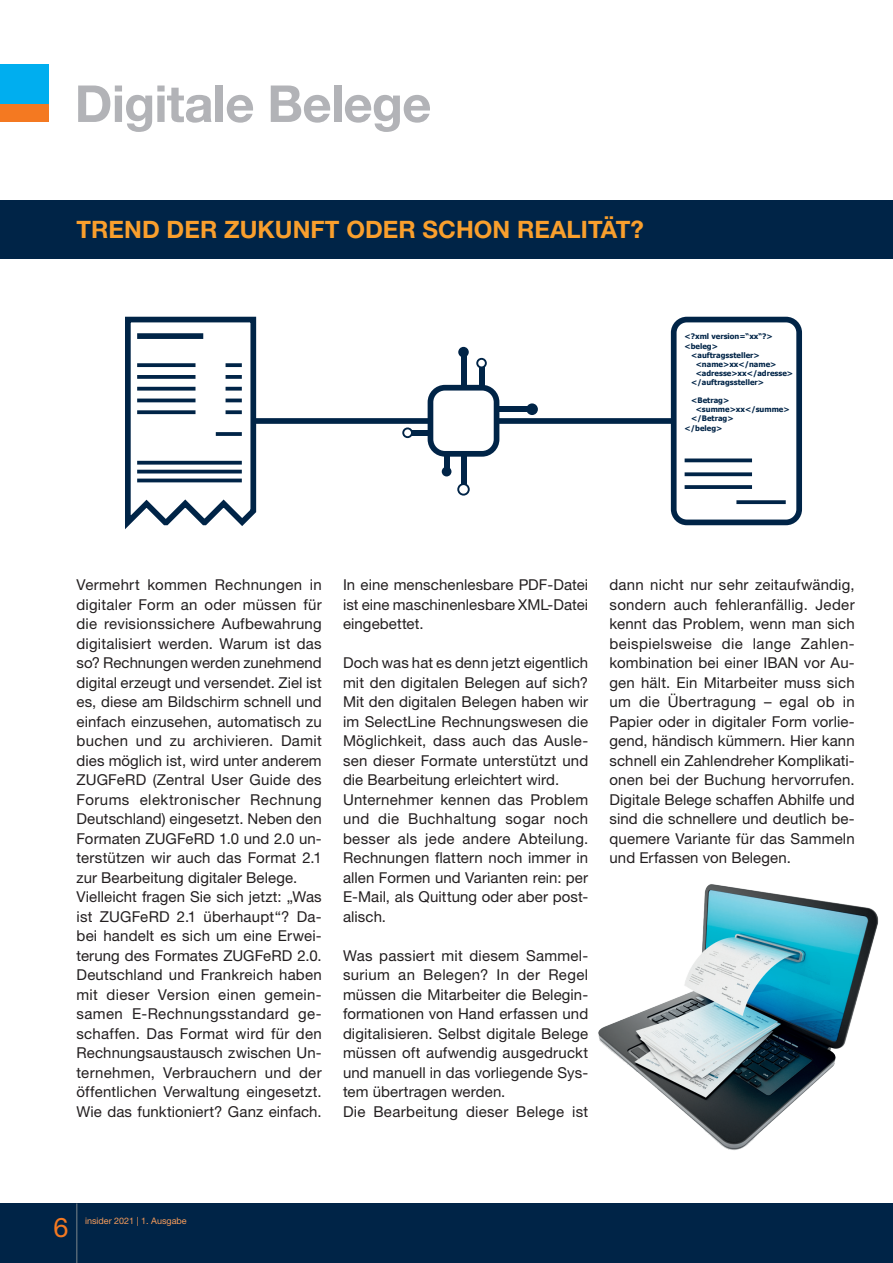
<style>
.page{position:relative;width:893px;height:1263px;background:#fff}
.page>*{position:absolute;margin:0;border:0;box-sizing:border-box;transform-origin:0 0}
.t1{font:700 51px "Helvetica Neue LT Pro";letter-spacing:-.015em;color:#b2b3b7}
.t2{font:27px "Helvetica Neue LT Pro";color:#f47921}
.t3{font:700 24px "Helvetica Neue LT Pro";color:#f99f2d}
.t4{font:15px/19.5px "Helvetica Neue LT Pro";letter-spacing:.01em;color:#231f20}
.t5{font:9px "Helvetica Neue LT Pro";color:#f89d5b}
.t6{font:700 7.65px "Tahoma";color:#002447}
</style>
<div class="page">
<div style="left:191px;top:418px;width:273px;height:6px;background:#002447"></div>
<div style="left:463px;top:418px;width:273px;height:6px;background:#002447"></div>
<div style="left:430px;top:388px;width:67px;height:66px;background:#fff;border-radius:15px"></div>
<div style="left:428px;top:385px;width:71px;height:72px;border:6px solid #002447;border-radius:15px"></div>
<div style="left:461px;top:352px;width:5px;height:36px;background:#002447"></div>
<div style="left:479px;top:363px;width:5px;height:25px;background:#002447"></div>
<div style="left:444px;top:454px;width:5px;height:18px;background:#002447"></div>
<div style="left:496px;top:406px;width:36px;height:6px;background:#002447"></div>
<div style="left:408px;top:430px;width:24px;height:6px;background:#002447"></div>
<div style="left:461px;top:454px;width:5px;height:35px;background:#002447"></div>
<div style="left:674px;top:320px;width:125px;height:202px;background:#fff;border-radius:13px"></div>
<div style="left:671px;top:317px;width:131px;height:208px;border:6px solid #002447;border-radius:13px"></div>
<svg style="left:125px;top:316px;width:134px;height:213px"></svg>
<div style="left:458px;top:347px;width:11px;height:10px;background:#002447;border-radius:50%"></div>
<div style="left:458px;top:484px;width:11px;height:11px;background:#fff;border-radius:50%"></div>
<div style="left:457px;top:483px;width:13px;height:13px;border:2px solid #002447;border-radius:50%"></div>
<div style="left:477px;top:359px;width:9px;height:8px;background:#fff;border-radius:50%"></div>
<div style="left:476px;top:358px;width:11px;height:10px;border:2px solid #002447;border-radius:50%"></div>
<div style="left:442px;top:467px;width:9px;height:9px;background:#002447;border-radius:50%"></div>
<div style="left:526px;top:403px;width:12px;height:12px;background:#002447;border-radius:50%"></div>
<div style="left:403px;top:428px;width:9px;height:9px;background:#fff;border-radius:50%"></div>
<div style="left:402px;top:427px;width:11px;height:11px;border:2px solid #002447;border-radius:50%"></div>
<svg style="left:137px;top:363px;width:58px;height:4px"></svg>
<svg style="left:137px;top:375px;width:58px;height:4px"></svg>
<svg style="left:137px;top:387px;width:58px;height:4px"></svg>
<hr style="left:137px;top:399px;width:58px;height:3px;background:#002447">
<svg style="left:137px;top:410px;width:58px;height:4px"></svg>
<svg style="left:226px;top:363px;width:16px;height:4px"></svg>
<svg style="left:226px;top:375px;width:16px;height:4px"></svg>
<svg style="left:226px;top:387px;width:16px;height:4px"></svg>
<hr style="left:226px;top:399px;width:16px;height:3px;background:#002447">
<svg style="left:226px;top:410px;width:16px;height:4px"></svg>
<svg style="left:216px;top:432px;width:26px;height:4px"></svg>
<svg style="left:137px;top:461px;width:105px;height:4px"></svg>
<hr style="left:137px;top:470px;width:105px;height:3px;background:#002447">
<hr style="left:137px;top:479px;width:105px;height:3px;background:#002447">
<div style="left:137px;top:333px;width:66px;height:6px;background:#002447"></div>
<svg style="left:685px;top:472px;width:67px;height:4px"></svg>
<svg style="left:685px;top:485px;width:67px;height:4px"></svg>
<svg style="left:685px;top:458px;width:67px;height:4px"></svg>
<svg style="left:736px;top:500px;width:50px;height:4px"></svg>
<div style="left:0;top:64px;width:49px;height:42px;background:#00aeef"></div>
<div style="left:0;top:104px;width:49px;height:18px;background:#f47921"></div>
<div style="left:0;top:200px;width:893px;height:59px;background:#002447"></div>
<img style="left:598px;top:884px;width:281px;height:266px">
<div style="left:0;top:1203px;width:893px;height:60px;background:#002447"></div>
<hr style="left:77px;top:1203px;width:1px;height:60px;background:#7d878b">
<h1 class="t1" style="left:75px;top:72px;width:358px">Digitale Belege</h1>
<h3 class="t3" style="left:77px;top:215px;width:569px">TREND DER ZUKUNFT ODER SCHON REALITÄT?</h3>
<p class="t6" style="left:685px;top:331px;width:90px">&lt;?xml version=“xx“?&gt;</p>
<p class="t6" style="left:685px;top:340px;width:35px">&lt;beleg&gt;</p>
<p class="t6" style="left:691px;top:349px;width:70px">&lt;auftragssteller&gt;</p>
<p class="t6" style="left:696px;top:359px;width:82px">&lt;name&gt;xx&lt;/name&gt;</p>
<p class="t6" style="left:696px;top:368px;width:99px">&lt;adresse&gt;xx&lt;/adresse&gt;</p>
<p class="t6" style="left:691px;top:377px;width:74px">&lt;/auftragssteller&gt;</p>
<p class="t6" style="left:691px;top:395px;width:39px">&lt;Betrag&gt;</p>
<p class="t6" style="left:696px;top:404px;width:95px">&lt;summe&gt;xx&lt;/summe&gt;</p>
<p class="t6" style="left:691px;top:413px;width:44px">&lt;/Betrag&gt;</p>
<p class="t6" style="left:685px;top:422px;width:39px">&lt;/beleg&gt;</p>
<p class="t4" style="left:77px;top:575px;width:247px">Vermehrt kommen Rechnungen in digitaler Form an oder müssen für die revisionssichere Aufbewahrung digitalisiert werden. Warum ist das so? Rechnungen werden zunehmend digital erzeugt und versendet. Ziel ist es, diese am Bildschirm schnell und einfach einzusehen, automatisch zu buchen und zu archivieren. Damit dies möglich ist, wird unter anderem ZUGFeRD (Zentral User Guide des Forums elektronischer Rechnung Deutschland) eingesetzt. Neben den Formaten ZUGFeRD 1.0 und 2.0 un&shy;terstützen wir auch das Format 2.1 zur Bearbeitung digitaler Belege.<br>Vielleicht fragen Sie sich jetzt: „Was ist ZUGFeRD 2.1 überhaupt“? Da&shy;bei handelt es sich um eine Erwei&shy;terung des Formates ZUGFeRD 2.0.<br>Deutschland und Frankreich haben mit dieser Version einen gemein&shy;samen E-Rechnungsstandard ge&shy;schaffen. Das Format wird für den Rechnungsaustausch zwischen Un&shy;ternehmen, Verbrauchern und der öffentlichen Verwaltung eingesetzt.<br>Wie das funktioniert? Ganz einfach.</p>
<p class="t4" style="left:343px;top:575px;width:247px;text-align:justify">In eine menschenlesbare PDF-Datei ist eine maschinenlesbare XML-Datei eingebettet.</p>
<p class="t4" style="left:343px;top:653px;width:247px">Doch was hat es denn jetzt eigentlich mit den digitalen Belegen auf sich?<br>Mit den digitalen Belegen haben wir im SelectLine Rechnungswesen die<br>Möglichkeit, dass auch das Ausle&shy;sen dieser Formate unterstützt und die Bearbeitung erleichtert wird.<br>Unternehmer kennen das Problem und die Buchhaltung sogar noch besser als jede andere Abteilung.<br>Rechnungen flattern noch immer in allen Formen und Varianten rein: per<br>E-Mail, als Quittung oder aber post&shy;alisch.</p>
<p class="t4" style="left:343px;top:945px;width:247px">Was passiert mit diesem Sammel&shy;surium an Belegen? In der Regel müssen die Mitarbeiter die Belegin&shy;formationen von Hand erfassen und digitalisieren. Selbst digitale Belege müssen oft aufwendig ausgedruckt und manuell in das vorliegende Sys&shy;tem übertragen werden.<br>Die Bearbeitung dieser Belege ist</p>
<p class="t4" style="left:609px;top:575px;width:247px;text-align:justify">dann nicht nur sehr zeitaufwändig, sondern auch fehleranfällig. Jeder kennt das Problem, wenn man sich beispielsweise die lange Zahlen&shy;kombination bei einer IBAN vor Au&shy;gen hält. Ein Mitarbeiter muss sich um die Übertragung – egal ob in Papier oder in digitaler Form vorlie&shy;gend, händisch kümmern. Hier kann schnell ein Zahlendreher Komplikati&shy;onen bei der Buchung hervorrufen.<br>Digitale Belege schaffen Abhilfe und sind die schnellere und deutlich be&shy;quemere Variante für das Sammeln und Erfassen von Belegen.</p>
<h2 class="t2" style="left:54px;top:1211px;width:17px">6</h2>
<p class="t5" style="left:85px;top:1215px;width:103px">insider 2021 | 1. Ausgabe</p>
</div>
